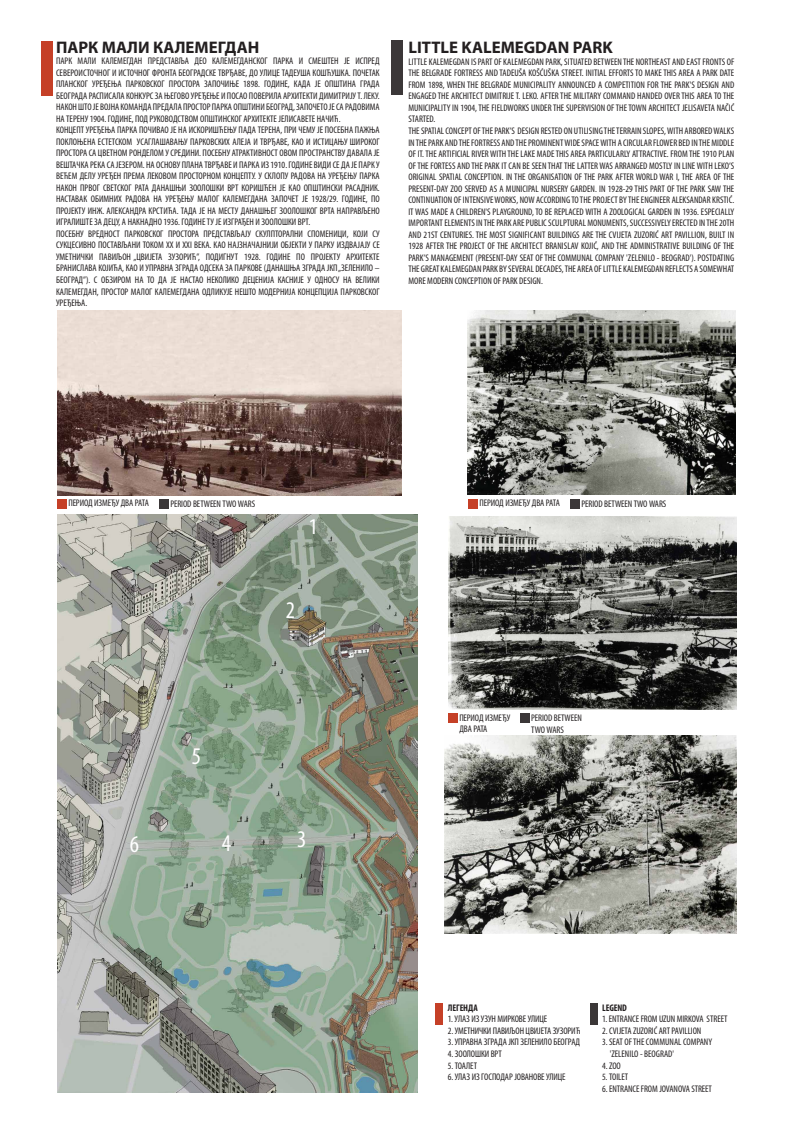
<style>
.page{position:relative;width:794px;height:1134px;background:#fff}
.page>*{position:absolute;margin:0;border:0;box-sizing:border-box;transform-origin:0 0}
.t1{font:condensed 24px "Myriad Pro";color:#fff}
.t2{font:condensed 22.64px "Myriad Pro";color:#fff}
.t3{font:700 16.8px "Myriad Pro";color:#231f20}
.t4{font:condensed 9.6px/11.5px "Myriad Pro";color:#231f20}
.t5{font:700 condensed 9.6px "Myriad Pro";letter-spacing:-.015em;color:#231f20}
</style>
<div class="page">
<img style="left:57px;top:311px;width:344px;height:184px">
<img style="left:57px;top:515px;width:360px;height:577px">
<div style="left:41px;top:41px;width:12px;height:54px;background:#c54027"></div>
<div style="left:590px;top:1003px;width:7px;height:22px;background:#3b3738"></div>
<div style="left:435px;top:1003px;width:8px;height:22px;background:#c54027"></div>
<div style="left:391px;top:41px;width:12px;height:54px;background:#3b3738"></div>
<img style="left:467px;top:310px;width:268px;height:185px">
<div style="left:57px;top:499px;width:9px;height:10px;background:#c54027"></div>
<div style="left:160px;top:499px;width:9px;height:10px;background:#3b3738"></div>
<img style="left:444px;top:736px;width:293px;height:198px">
<img style="left:448px;top:517px;width:288px;height:192px">
<div style="left:448px;top:714px;width:9px;height:9px;background:#c54027"></div>
<div style="left:520px;top:714px;width:9px;height:9px;background:#3b3738"></div>
<div style="left:468px;top:499px;width:9px;height:10px;background:#c54027"></div>
<div style="left:571px;top:499px;width:9px;height:10px;background:#3b3738"></div>
<h3 class="t3" style="left:56px;top:36px;width:205px">ПАРК МАЛИ КАЛЕМЕГДАН</h3>
<p class="t4" style="left:56px;top:55px;width:325px">ПАРК МАЛИ КАЛЕМЕГДАН ПРЕДСТАВЉА ДЕО КАЛЕМЕГДАНСКОГ ПАРКА И СМЕШТЕН ЈЕ ИСПРЕД СЕВЕРОИСТОЧНОГ И ИСТОЧНОГ ФРОНТА БЕОГРАДСКЕ ТВРЂАВЕ, ДО УЛИЦЕ ТАДЕУША КОШЋУШКА. ПОЧЕТАК ПЛАНСКОГ УРЕЂЕЊА ПАРКОВСКОГ ПРОСТОРА ЗАПОЧИЊЕ 1898. ГОДИНЕ, КАДА ЈЕ ОПШТИНА ГРАДА БЕОГРАДА РАСПИСАЛА КОНKУРС ЗА ЊЕГОВО УРЕЂЕЊЕ И ПОСАО ПОВЕРИЛА АРХИТЕКТИ ДИМИТРИЈУ Т. ЛЕКУ.<br>НАКОН ШТО ЈЕ ВОЈНА КОМАНДА ПРЕДАЛА ПРОСТОР ПАРКА ОПШТИНИ БЕОГРАД, ЗАПОЧЕТО ЈЕ СА РАДОВИМА НА ТЕРЕНУ 1904. ГОДИНЕ, ПОД РУКОВОДСТВОМ ОПШТИНСКОГ АРХИТЕКТЕ ЈЕЛИСАВЕТЕ НАЧИЋ.<br>КОНЦЕПТ УРЕЂЕЊА ПАРКА ПОЧИВАО ЈЕ НА ИСКОРИШЋЕЊУ ПАДА ТЕРЕНА, ПРИ ЧЕМУ ЈЕ ПОСЕБНА ПАЖЊА ПОКЛОЊЕНА ЕСТЕТСКОМ УСАГЛАШАВАЊУ ПАРКОВСКИХ АЛЕЈА И ТВРЂАВЕ, КАО И ИСТИЦАЊУ ШИРОКОГ ПРОСТОРА СА ЦВЕТНОМ РОНДЕЛОМ У СРЕДИНИ. ПОСЕБНУ АТРАКТИВНОСТ ОВОМ ПРОСТРАНСТВУ ДАВАЛА ЈЕ ВЕШТАЧКА РЕКА СА ЈЕЗЕРОМ. НА ОСНОВУ ПЛАНА ТВРЂАВЕ И ПАРКА ИЗ 1910. ГОДИНЕ ВИДИ СЕ ДА ЈЕ ПАРК У ВЕЋЕМ ДЕЛУ УРЕЂЕН ПРЕМА ЛЕКОВОМ ПРОСТОРНОМ КОНЦЕПТУ. У СКЛОПУ РАДОВА НА УРЕЂЕЊУ ПАРКА НАКОН ПРВОГ СВЕТСКОГ РАТА ДАНАШЊИ ЗООЛОШКИ ВРТ КОРИШЋЕН ЈЕ КАО ОПШТИНСКИ РАСАДНИК.<br>НАСТАВАК ОБИМНИХ РАДОВА НА УРЕЂЕЊУ МАЛОГ КАЛЕМЕГДАНА ЗАПОЧЕТ ЈЕ 1928/29. ГОДИНЕ, ПО ПРОЈЕКТУ ИНЖ. АЛЕКСАНДРА КРСТИЋА. ТАДА ЈЕ НА МЕСТУ ДАНАШЊЕГ ЗООЛОШКОГ ВРТА НАПРАВЉЕНО ИГРАЛИШТЕ ЗА ДЕЦУ, А НАКНАДНО 1936. ГОДИНЕ ТУ ЈЕ ИЗГРАЂЕН И ЗООЛОШКИ ВРТ.<br>ПОСЕБНУ ВРЕДНОСТ ПАРКОВСКОГ ПРОСТОРА ПРЕДСТАВЉАЈУ СКУЛПТОРАЛНИ СПОМЕНИЦИ, КОЈИ СУ СУКЦЕСИВНО ПОСТАВЉАНИ ТОКОМ XX И XXI ВЕКА. КАО НАЈЗНАЧАЈНИЈИ ОБЈЕКТИ У ПАРКУ ИЗДВАЈАЈУ СЕ УМЕТНИЧКИ ПАВИЉОН „ЦВИЈЕТА ЗУЗОРИЋ”, ПОДИГНУТ 1928. ГОДИНЕ ПО ПРОЈЕКТУ АРХИТЕКТЕ БРАНИСЛАВА КОЈИЋА, КАО И УПРАВНА ЗГРАДА ОДСЕКА ЗА ПАРКОВЕ (ДАНАШЊА ЗГРАДА ЈКП „ЗЕЛЕНИЛО – БЕОГРАД”). С ОБЗИРОМ НА ТО ДА ЈЕ НАСТАО НЕКОЛИКО ДЕЦЕНИЈА КАСНИЈЕ У ОДНОСУ НА ВЕЛИКИ КАЛЕМЕГДАН, ПРОСТОР МАЛОГ КАЛЕМЕГДАНА ОДЛИКУЈЕ НЕШТО МОДЕРНИЈА КОНЦЕПЦИЈА ПАРКОВСКОГ УРЕЂЕЊА.</p>
<h3 class="t3" style="left:408px;top:37px;width:206px">LITTLE KALEMEGDAN PARK</h3>
<p class="t4" style="left:408px;top:56px;width:327px">LITTLE KALEMEGDAN IS PART OF KALEMEGDAN PARK, SITUATED BETWEEN THE NORTHEAST AND EAST FRONTS OF THE BELGRADE FORTRESS AND TADEUŠA KOŠĆUŠKA STREET. INITIAL EFFORTS TO MAKE THIS AREA A PARK DATE FROM 1898, WHEN THE BELGRADE MUNICIPALITY ANNOUNCED A COMPETITION FOR THE PARK'S DESIGN AND ENGAGED THE ARCHITECT DIMITRIJE T. LEKO. AFTER THE MILITARY COMMAND HANDED OVER THIS AREA TO THE MUNICIPALITY IN 1904, THE FIELDWORKS UNDER THE SUPERVISION OF THE TOWN ARCHITECT JELISAVETA NAČIĆ STARTED.<br>THE SPATIAL CONCEPT OF THE PARK’S DESIGN RESTED ON UTILISING THE TERRAIN SLOPES, WITH ARBORED WALKS IN THE PARK AND THE FORTRESS AND THE PROMINENT WIDE SPACE WITH A CIRCULAR FLOWER BED IN THE MIDDLE OF IT. THE ARTIFICIAL RIVER WITH THE LAKE MADE THIS AREA PARTICULARLY ATTRACTIVE. FROM THE 1910 PLAN OF THE FORTESS AND THE PARK IT CAN BE SEEN THAT THE LATTER WAS ARRANGED MOSTLY IN LINE WITH LEKO’S ORIGINAL SPATIAL CONCEPTION. IN THE ORGANISATION OF THE PARK AFTER WORLD WAR I, THE AREA OF THE PRESENT-DAY ZOO SERVED AS A MUNICIPAL NURSERY GARDEN. IN 1928-29 THIS PART OF THE PARK SAW THE CONTINUATION OF INTENSIVE WORKS, NOW ACCORDING TO THE PROJECT BY THE ENGINEER ALEKSANDAR KRSTIĆ.<br>IT WAS MADE A CHILDREN'S PLAYGROUND, TO BE REPLACED WITH A ZOOLOGICAL GARDEN IN 1936. ESPECIALLY IMPORTANT ELEMENTS IN THE PARK ARE PUBLIC SCULPTURAL MONUMENTS, SUCCESSIVELY ERECTED IN THE 20TH AND 21ST CENTURIES. THE MOST SIGNIFICANT BUILDINGS ARE THE CVIJETA ZUZORIĆ ART PAVILLION, BUILT IN 1928 AFTER THE PROJECT OF THE ARCHITECT BRANISLAV KOJIĆ, AND THE ADMINISTRATIVE BUILDING OF THE PARK’S MANAGEMENT (PRESENT-DAY SEAT OF THE COMMUNAL COMPANY 'ZELENILO - BEOGRAD'). POSTDATING THE GREAT KALEMEGDAN PARK BY SEVERAL DECADES, THE AREA OF LITTLE KALEMEGDAN REFLECTS A SOMEWHAT MORE MODERN CONCEPTION OF PARK DESIGN.</p>
<p class="t4" style="left:68px;top:497px;width:82px">ПЕРИОД ИЗМЕЂУ ДВА РАТА</p>
<p class="t4" style="left:170px;top:498px;width:86px">PERIOD BETWEEN TWO WARS</p>
<h2 class="t2" style="left:309px;top:513px;width:10px">1</h2>
<h1 class="t1" style="left:286px;top:595px;width:11px">2</h1>
<h1 class="t1" style="left:192px;top:742px;width:11px">5</h1>
<h1 class="t1" style="left:130px;top:829px;width:11px">6</h1>
<h1 class="t1" style="left:222px;top:829px;width:11px">4</h1>
<h1 class="t1" style="left:297px;top:824px;width:11px">3</h1>
<p class="t4" style="left:479px;top:497px;width:82px">ПЕРИОД ИЗМЕЂУ ДВА РАТА</p>
<p class="t4" style="left:581px;top:498px;width:86px">PERIOD BETWEEN TWO WARS</p>
<p class="t4" style="left:459px;top:712px;width:52px">ПЕРИОД ИЗМЕЂУ<br>ДВА РАТА</p>
<p class="t4" style="left:531px;top:712px;width:52px">PERIOD BETWEEN<br>TWO WARS</p>
<p class="t5" style="left:448px;top:1002px;width:31px">ЛЕГЕНДА</p>
<p class="t4" style="left:448px;top:1013px;width:101px">1. УЛАЗ ИЗ УЗУН МИРКОВЕ УЛИЦЕ</p>
<p class="t4" style="left:448px;top:1025px;width:134px">2. УМЕТНИЧКИ ПАВИЉОН ЦВИЈЕТА ЗУЗОРИЋ</p>
<p class="t4" style="left:448px;top:1036px;width:134px">3. УПРАВНА ЗГРАДА ЈКП ЗЕЛЕНИЛО БЕОГРАД</p>
<p class="t4" style="left:448px;top:1048px;width:55px">4. ЗООЛОШКИ ВРТ</p>
<p class="t4" style="left:448px;top:1059px;width:31px">5. ТОАЛЕТ</p>
<p class="t4" style="left:448px;top:1071px;width:119px">6. УЛАЗ ИЗ ГОСПОДАР ЈОВАНОВЕ УЛИЦЕ</p>
<p class="t5" style="left:602px;top:1002px;width:26px">LEGEND</p>
<p class="t4" style="left:602px;top:1013px;width:127px">1. ENTRANCE FROM UZUN MIRKOVA STREET</p>
<p class="t4" style="left:602px;top:1025px;width:101px">2. CVIJETA ZUZORIĆ ART PAVILLION</p>
<p class="t4" style="left:610px;top:1036px;width:104px;text-indent:-8px">3. SEAT OF THE COMMUNAL COMPANY 'ZELENILO - BEOGRAD'</p>
<p class="t4" style="left:602px;top:1059px;width:20px">4. ZOO</p>
<p class="t4" style="left:602px;top:1071px;width:27px">5. TOILET</p>
<p class="t4" style="left:602px;top:1082px;width:111px">6. ENTRANCE FROM JOVANOVA STREET</p>
</div>
